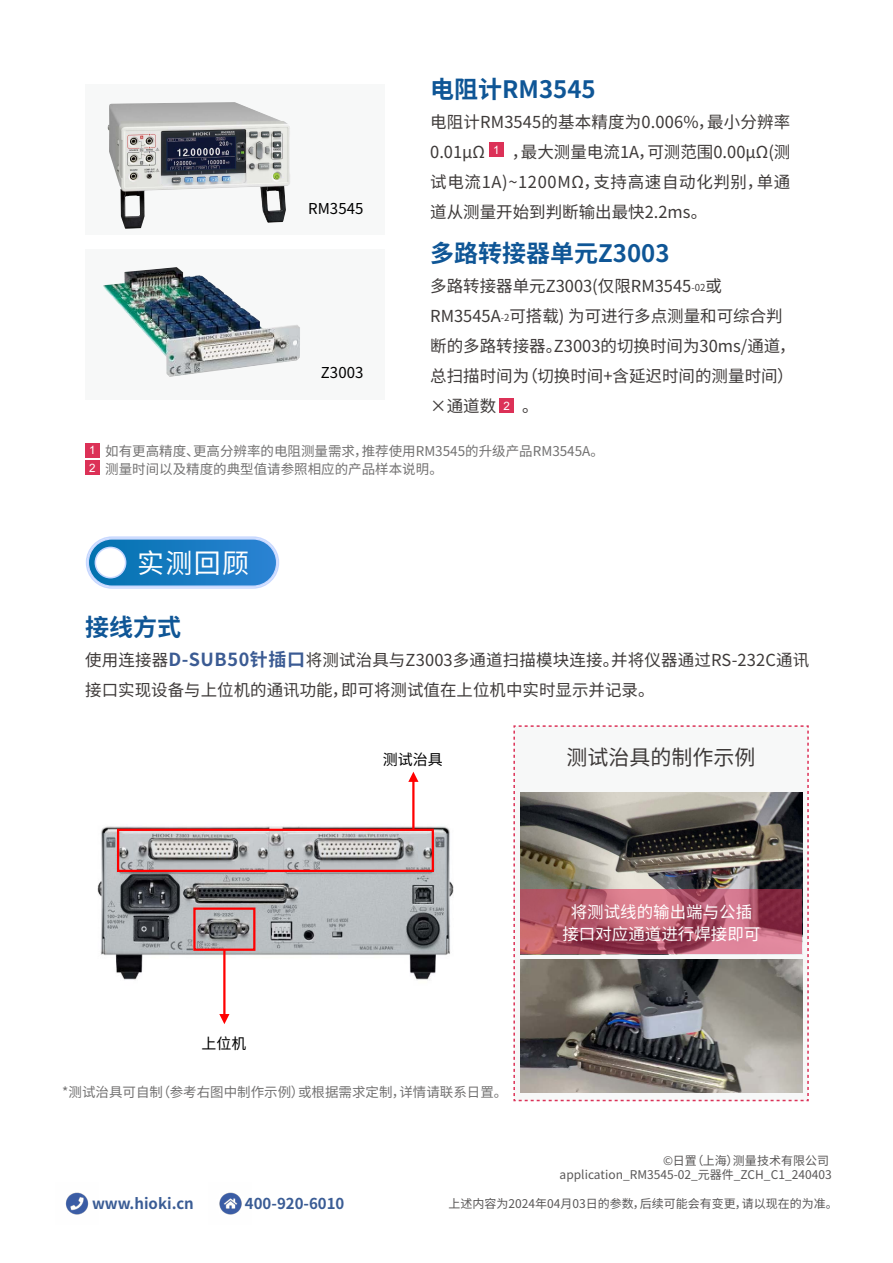
<style>
.page{position:relative;width:893px;height:1263px;background:#fff}
.page>*{position:absolute;margin:0;border:0;box-sizing:border-box;transform-origin:0 0}
.t1{font:27px "Source Han Sans CN";color:#fff}
.t2{font:700 24px "Source Han Sans CN";color:#0f5696}
.t3{font:21px "Source Han Sans CN";color:#3e3a39}
.t4{font:16.5px/30px "Source Han Sans CN";color:#3e3a39}
.t5{font:16.5px/22.5px "Source Han Sans CN";color:#fff;text-align:center}
.t6{font:700 15px "Source Han Sans CN";color:#3a5c95}
.t7{font:15px "Source Han Sans CN";letter-spacing:.005em;color:#000}
.t8{font:13.5px/18px "Source Han Sans CN";color:#727171}
.t9{font:12px/14.4px "Source Han Sans CN";color:#595757;text-align:right}
.t10{font:11.55px/17.4px "Arial";color:#fff}
.s1{font-size:9.6px}
.s2{font-weight:700;font-size:18px;color:#3b5b93}
</style>
<div class="page">
<svg style="left:85px;top:536px;width:195px;height:53px;background:#4694d0"></svg>
<div style="left:95px;top:547px;width:31px;height:31px;background:#fff;border-radius:50%"></div>
<div style="left:95px;top:547px;width:31px;height:31px;border:2px solid #c8d8ff;border-radius:50%"></div>
<div style="left:85px;top:85px;width:299px;height:150px;background:#f7f8f8"></div>
<div style="left:85px;top:249px;width:299px;height:150px;background:#f7f8f8"></div>
<img style="left:108px;top:102px;width:182px;height:127px">
<img style="left:103px;top:267px;width:197px;height:110px">
<img style="left:97px;top:815px;width:357px;height:165px">
<div style="left:117px;top:829px;width:317px;height:43px;border:2px solid #f00"></div>
<div style="left:193px;top:907px;width:62px;height:44px;border:2px solid #f00"></div>
<hr style="left:223px;top:950px;width:3px;height:66px;background:#f00">
<svg style="left:219px;top:1014px;width:10px;height:10px"></svg>
<hr style="left:412px;top:780px;width:2px;height:49px;background:#f00">
<svg style="left:408px;top:772px;width:10px;height:10px"></svg>
<svg style="left:513px;top:725px;width:296px;height:377px"></svg>
<img style="left:521px;top:792px;width:281px;height:97px">
<svg style="left:521px;top:889px;width:281px;height:65px;background:#b2586a"></svg>
<img style="left:65px;top:1192px;width:24px;height:23px">
<img style="left:219px;top:1192px;width:23px;height:23px">
<div style="left:489px;top:142px;width:15px;height:15px;background:#dc3157"></div>
<div style="left:499px;top:398px;width:15px;height:15px;background:#dc3157"></div>
<div style="left:85px;top:443px;width:15px;height:15px;background:#dc3157"></div>
<div style="left:85px;top:460px;width:15px;height:15px;background:#dc3157"></div>
<img style="left:521px;top:959px;width:281px;height:134px">
<p class="t7" style="left:308px;top:200px;width:57px">RM3545</p>
<p class="t7" style="left:321px;top:364px;width:44px">Z3003</p>
<h2 class="t2" style="left:430px;top:75px;width:167px">电阻计RM3545</h2>
<p class="t4" style="left:430px;top:107px;width:362px">电阻计RM3545的基本精度为0.006%，最小分辨率<br>0.01μΩ</p>
<p class="t4" style="left:430px;top:137px;width:362px;text-align:justify;text-indent:81px">，最大测量电流1A，可测范围0.00μΩ(测试电流1A)~1200MΩ，支持高速自动化判别，单通道从测量开始到判断输出最快2.2ms。</p>
<h2 class="t2" style="left:430px;top:239px;width:241px">多路转接器单元Z3003</h2>
<p class="t4" style="left:430px;top:271px;width:367px">多路转接器单元Z3003(仅限RM3545<span class="s1">-02</span>或<br>RM3545A<span class="s1">-2</span>可搭载) 为可进行多点测量和可综合判断的多路转接器。Z3003的切换时间为30ms/通道，总扫描时间为（切换时间+含延迟时间的测量时间）×通道数</p>
<p class="t10" style="left:493px;top:141px;width:8px">1</p>
<p class="t10" style="left:503px;top:397px;width:8px">2</p>
<p class="t4" style="left:522px;top:391px;width:18px">。</p>
<p class="t10" style="left:89px;top:442px;width:8px">1<br>2</p>
<p class="t8" style="left:105px;top:442px;width:500px">如有更高精度、更高分辨率的电阻测量需求，推荐使用RM3545的升级产品RM3545A。测量时间以及精度的典型值请参照相应的产品样本说明。</p>
<h1 class="t1" style="left:137px;top:548px;width:114px">实测回顾</h1>
<h2 class="t2" style="left:85px;top:614px;width:97px">接线方式</h2>
<p class="t4" style="left:85px;top:646px;width:726px">使用连接器<span class="s2">D-SUB50针插口</span>将测试治具与Z3003多通道扫描模块连接。并将仪器通过RS-232C通讯接口实现设备与上位机的通讯功能，即可将测试值在上位机中实时显示并记录。</p>
<p class="t7" style="left:383px;top:751px;width:61px">测试治具</p>
<p class="t3" style="left:567px;top:745px;width:190px">测试治具的制作示例</p>
<p class="t7" style="left:202px;top:1035px;width:46px">上位机</p>
<p class="t8" style="left:62px;top:1083px;width:447px">*测试治具可自制（参考右图中制作示例）或根据需求定制，详情请联系日置。</p>
<p class="t5" style="left:562px;top:901px;width:199px">将测试线的输出端与公插接口对应通道进行焊接即可</p>
<p class="t9" style="left:560px;top:1153px;width:274px">©日置（上海）测量技术有限公司application_RM3545-02_元器件_ZCH_C1_240403</p>
<p class="t6" style="left:92px;top:1195px;width:103px">www.hioki.cn</p>
<p class="t6" style="left:245px;top:1195px;width:101px">400-920-6010</p>
<p class="t9" style="left:448px;top:1196px;width:391px">上述内容为2024年04月03日的参数，后续可能会有变更，请以现在的为准。</p>
</div>
